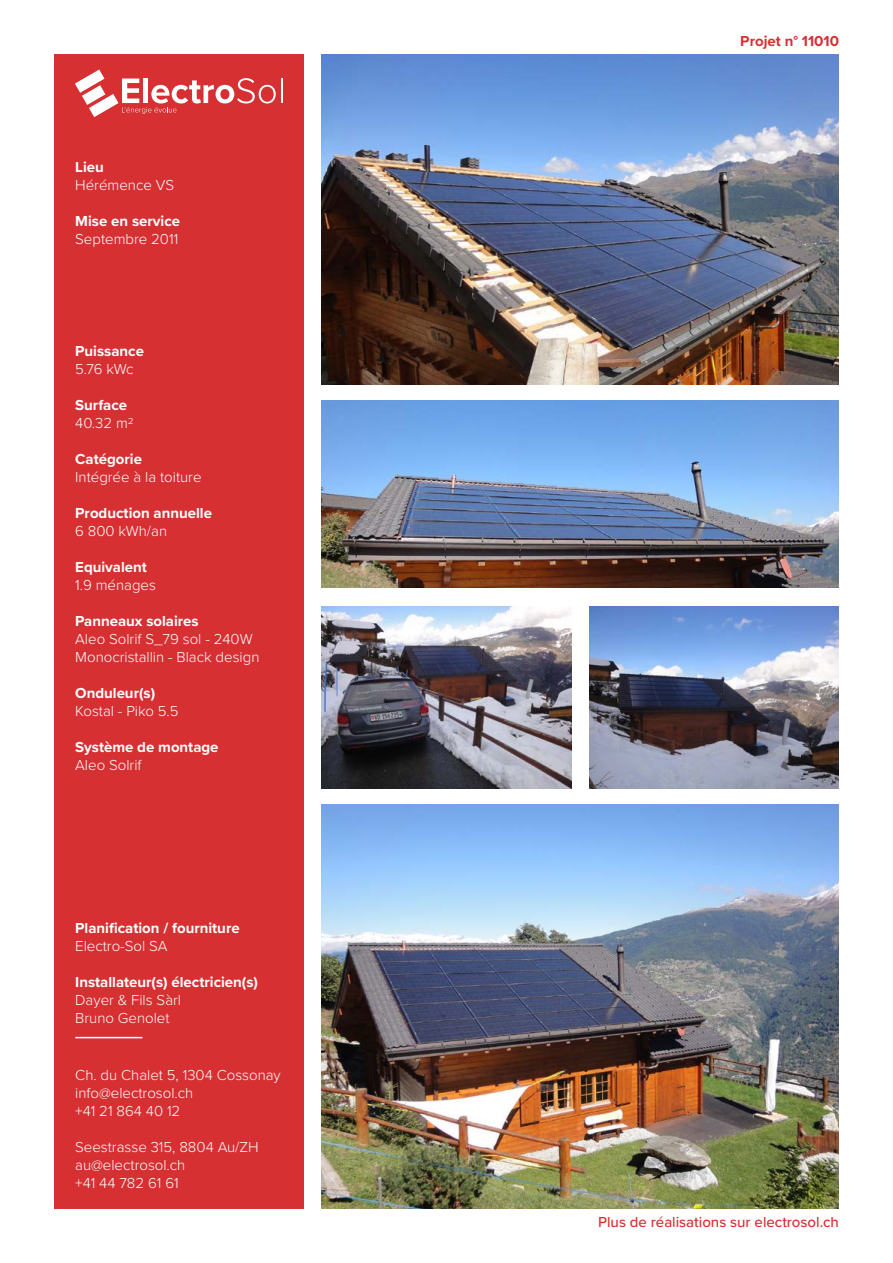
<style>
.page{position:relative;width:893px;height:1263px;background:#fff}
.page>*{position:absolute;margin:0;border:0;box-sizing:border-box;transform-origin:0 0}
.t1{font:300 15px/18px "Proxima Nova";color:#fff}
.t2{font:700 15px "Proxima Nova";color:#fff}
.t3{font:500 15px "Proxima Nova";color:#d63033}
.t4{font:700 15px "Proxima Nova";color:#d63033}
</style>
<div class="page">
<div style="left:54px;top:54px;width:250px;height:1155px;background:#d63033"></div>
<hr style="left:281px;top:79px;width:2px;height:24px;background:#fff">
<svg style="left:75px;top:70px;width:201px;height:47px"></svg>
<hr style="left:75px;top:1037px;width:67px;height:1px;background:#fff">
<img style="left:322px;top:54px;width:517px;height:330px">
<img style="left:322px;top:804px;width:517px;height:405px">
<img style="left:322px;top:400px;width:517px;height:187px">
<img style="left:589px;top:606px;width:250px;height:182px">
<img style="left:322px;top:606px;width:249px;height:182px">
<p class="t2" style="left:75px;top:155px;width:30px">Lieu</p>
<p class="t1" style="left:75px;top:175px;width:100px">Hérémence VS</p>
<p class="t2" style="left:75px;top:209px;width:106px">Mise en service</p>
<p class="t1" style="left:75px;top:229px;width:105px">Septembre 2011</p>
<p class="t2" style="left:75px;top:340px;width:70px">Puissance</p>
<p class="t1" style="left:75px;top:359px;width:60px">5.76 kWc</p>
<p class="t2" style="left:75px;top:394px;width:53px">Surface</p>
<p class="t1" style="left:75px;top:413px;width:60px">40.32 m2</p>
<p class="t2" style="left:75px;top:448px;width:68px">Catégorie</p>
<p class="t1" style="left:75px;top:467px;width:128px">Intégrée à la toiture</p>
<p class="t2" style="left:75px;top:502px;width:138px">Production annuelle</p>
<p class="t1" style="left:75px;top:521px;width:93px">6 800 kWh/an</p>
<p class="t2" style="left:75px;top:556px;width:73px">Equivalent</p>
<p class="t1" style="left:75px;top:575px;width:82px">1.9 ménages</p>
<p class="t2" style="left:75px;top:610px;width:125px">Panneaux solaires</p>
<p class="t1" style="left:75px;top:629px;width:186px">Aleo Solrif S_79 sol - 240W<br>Monocristallin - Black design</p>
<p class="t2" style="left:75px;top:682px;width:81px">Onduleur(s)</p>
<p class="t1" style="left:75px;top:701px;width:105px">Kostal - Piko 5.5</p>
<p class="t2" style="left:75px;top:736px;width:145px">Système de montage</p>
<p class="t1" style="left:75px;top:755px;width:68px">Aleo Solrif</p>
<p class="t2" style="left:75px;top:916px;width:166px">Planification / fourniture</p>
<p class="t1" style="left:75px;top:936px;width:94px">Electro-Sol SA</p>
<p class="t2" style="left:75px;top:970px;width:184px">Installateur(s) électricien(s)</p>
<p class="t1" style="left:75px;top:990px;width:107px">Dayer &amp; Fils Sàrl<br>Bruno Genolet</p>
<p class="t1" style="left:75px;top:1065px;width:207px">Ch. du Chalet 5, 1304 Cossonay info@electrosol.ch<br>+41 21 864 40 12</p>
<p class="t1" style="left:75px;top:1137px;width:185px">Seestrasse 315, 8804 Au/ZH au@electrosol.ch<br>+41 44 782 61 61</p>
<p class="t4" style="left:740px;top:30px;width:100px">Projet n° 11010</p>
<p class="t3" style="left:598px;top:1211px;width:242px">Plus de réalisations sur electrosol.ch</p>
</div>
